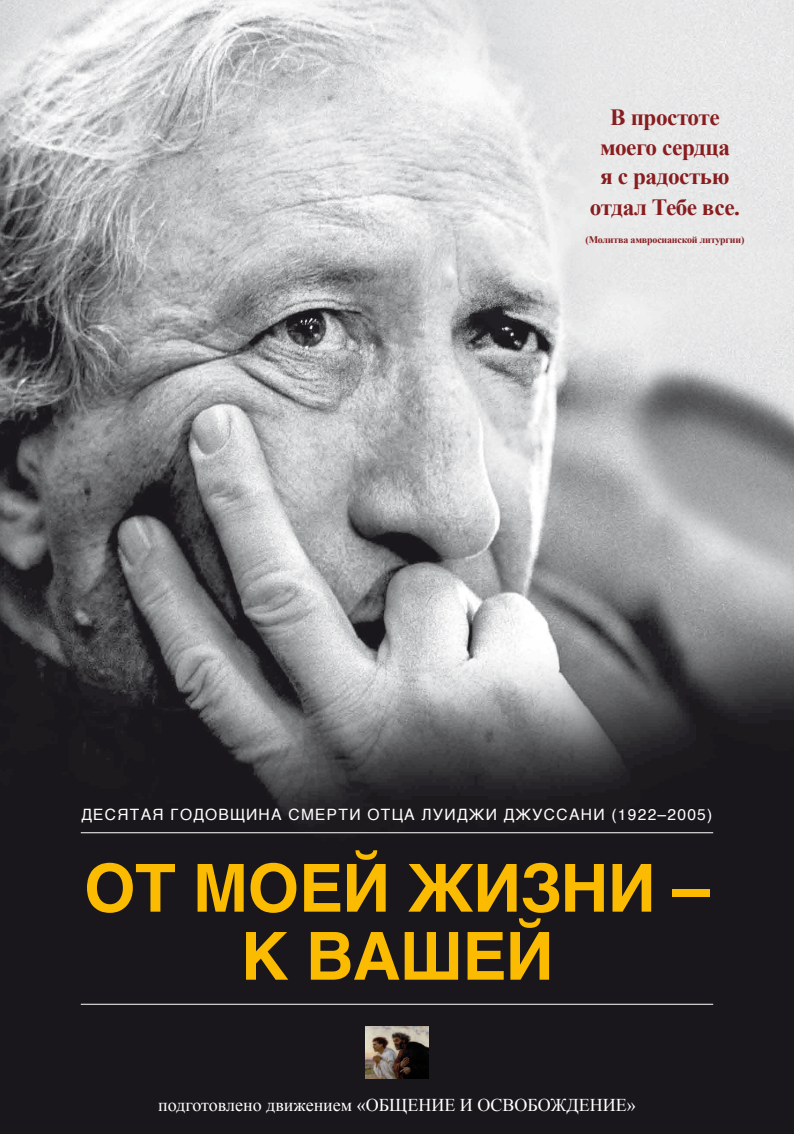
<style>
.page{position:relative;width:794px;height:1134px;background:#fff}
.page>*{position:absolute;margin:0;border:0;box-sizing:border-box;transform-origin:0 0}
.t1{font:700 66.44px/68px "Helvetica";letter-spacing:-.01em;color:#fabb00;text-align:center}
.t2{font:700 23.2px/30px "Times New Roman";letter-spacing:-.02em;color:#881d1f;text-align:center}
.t3{font:18px "Times New Roman";color:#fff}
.t4{font:15.6px "Helvetica";letter-spacing:.08em;color:#fff}
.t5{font:700 10px "Times New Roman";letter-spacing:-.02em;color:#881d1f}
</style>
<div class="page">
<img style="left:0;top:0;width:794px;height:1134px">
<hr style="left:81px;top:1004px;width:632px;height:1px;background:#fff">
<hr style="left:81px;top:832px;width:632px;height:1px;background:#fff">
<img style="left:365px;top:1026px;width:64px;height:52px">
<h2 class="t2" style="left:590px;top:102px;width:152px">В простоте моего сердца<br>я с радостью отдал Тебе все.</h2>
<p class="t5" style="left:585px;top:233px;width:160px">(Молитва амвросианской литургии)</p>
<p class="t4" style="left:82px;top:802px;width:632px">ДЕСЯТАЯ ГОДОВЩИНА СМЕРТИ ОТЦА ЛУИДЖИ ДЖУССАНИ (1922–2005)</p>
<h1 class="t1" style="left:84px;top:855px;width:627px">ОТ МОЕЙ ЖИЗНИ –<br>К ВАШЕЙ</h1>
<p class="t3" style="left:158px;top:1092px;width:479px">подготовлено движением «ОБЩЕНИЕ И ОСВОБОЖДЕНИЕ»</p>
</div>
